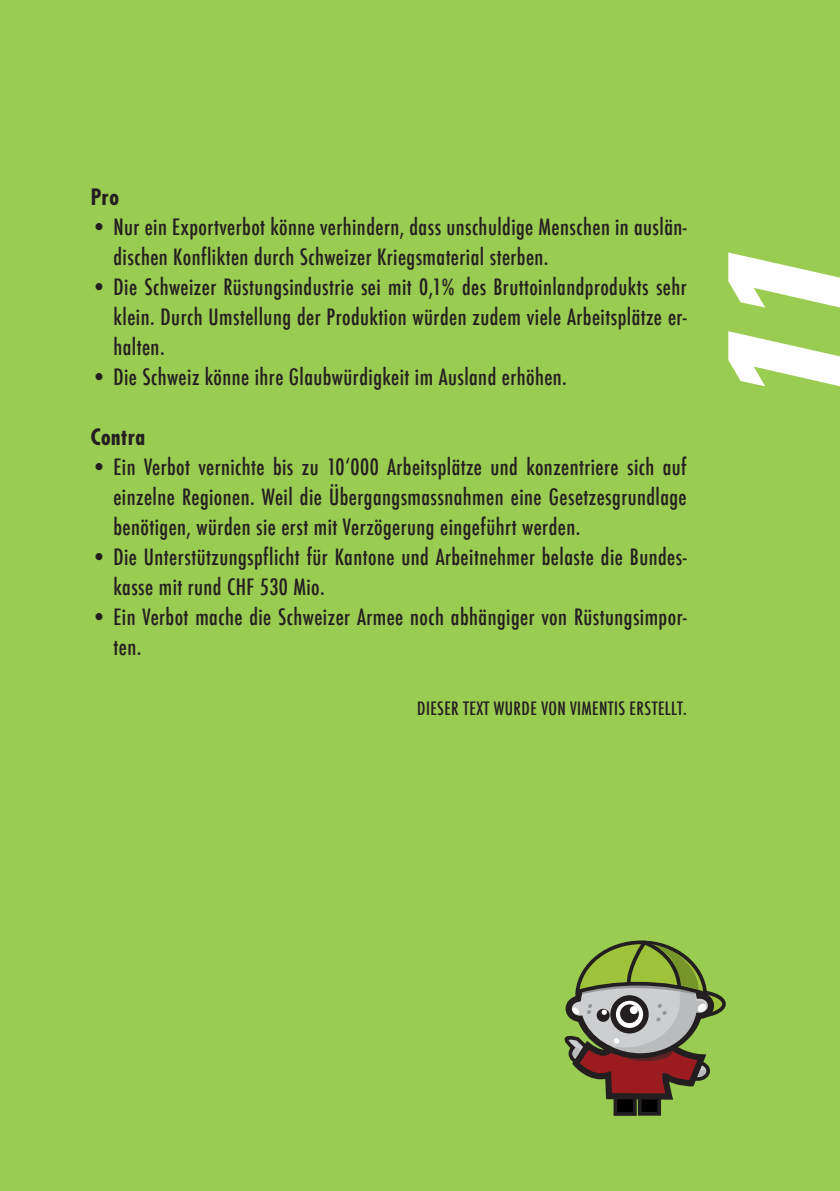
<style>
.page{position:relative;width:840px;height:1191px;background:#fff}
.page>*{position:absolute;margin:0;border:0;box-sizing:border-box;transform-origin:0 0}
.t1{font:195.4px "Biathlon";color:#fff}
.t2{font:500 condensed 22px/30px "Futura";letter-spacing:.02em;color:#231f20}
.t3{font:700 condensed 22px "Futura";letter-spacing:.02em;color:#231f20}
.t4{font:500 condensed 18px "Futura";letter-spacing:.02em;color:#231f20}
</style>
<div class="page">
<div style="left:0;top:0;width:839px;height:1191px;background:#9bcc52"></div>
<div style="left:637px;top:1074px;width:23px;height:41px;border:4px solid #231f20"></div>
<div style="left:613px;top:1074px;width:23px;height:41px;border:4px solid #231f20"></div>
<svg style="left:660px;top:991px;width:63px;height:25px"></svg>
<div style="left:659px;top:989px;width:66px;height:29px;border:4px solid #231f20;border-radius:50%"></div>
<svg style="left:564px;top:940px;width:152px;height:174px"></svg>
<p class="t3" style="left:91px;top:182px;width:30px">Pro</p>
<p class="t2" style="left:113px;top:212px;width:574px;text-indent:-23px">• Nur ein Exportverbot könne verhindern, dass unschuldige Menschen in auslän‑ dischen Konflikten durch Schweizer Kriegsmaterial sterben.</p>
<p class="t2" style="left:113px;top:272px;width:574px;text-align:justify;text-indent:-23px">• Die Schweizer Rüstungsindustrie sei mit 0,1% des Bruttoinlandprodukts sehr klein. Durch Umstellung der Produktion würden zudem viele Arbeitsplätze er‑ halten.</p>
<p class="t2" style="left:91px;top:362px;width:477px">• Die Schweiz könne ihre Glaubwürdigkeit im Ausland erhöhen.</p>
<p class="t3" style="left:91px;top:422px;width:56px">Contra</p>
<p class="t2" style="left:113px;top:452px;width:574px;text-align:justify;text-indent:-23px">• Ein Verbot vernichte bis zu 10‘000 Arbeitsplätze und konzentriere sich auf einzelne Regionen. Weil die Übergangsmassnahmen eine Gesetzesgrundlage benötigen, würden sie erst mit Verzögerung eingeführt werden.</p>
<p class="t2" style="left:113px;top:542px;width:574px;text-indent:-23px">• Die Unterstützungspflicht für Kantone und Arbeitnehmer belaste die Bundes‑ kasse mit rund CHF 530 Mio.</p>
<p class="t2" style="left:113px;top:602px;width:574px;text-indent:-23px">• Ein Verbot mache die Schweizer Armee noch abhängiger von Rüstungsimpor‑ ten.</p>
<p class="t4" style="left:417px;top:696px;width:16px">Dieser</p>
<p class="t4" style="left:463px;top:696px;width:41px">Text wurde</p>
<p class="t4" style="left:541px;top:696px;width:44px">von Vimentis</p>
<p class="t4" style="left:629px;top:696px;width:8px">erstellt</p>
<p class="t4" style="left:682px;top:696px;width:5px">.</p>
<h1 class="t1" style="left:687px;top:423px;width:198px;rotate:-90deg">11</h1>
</div>
